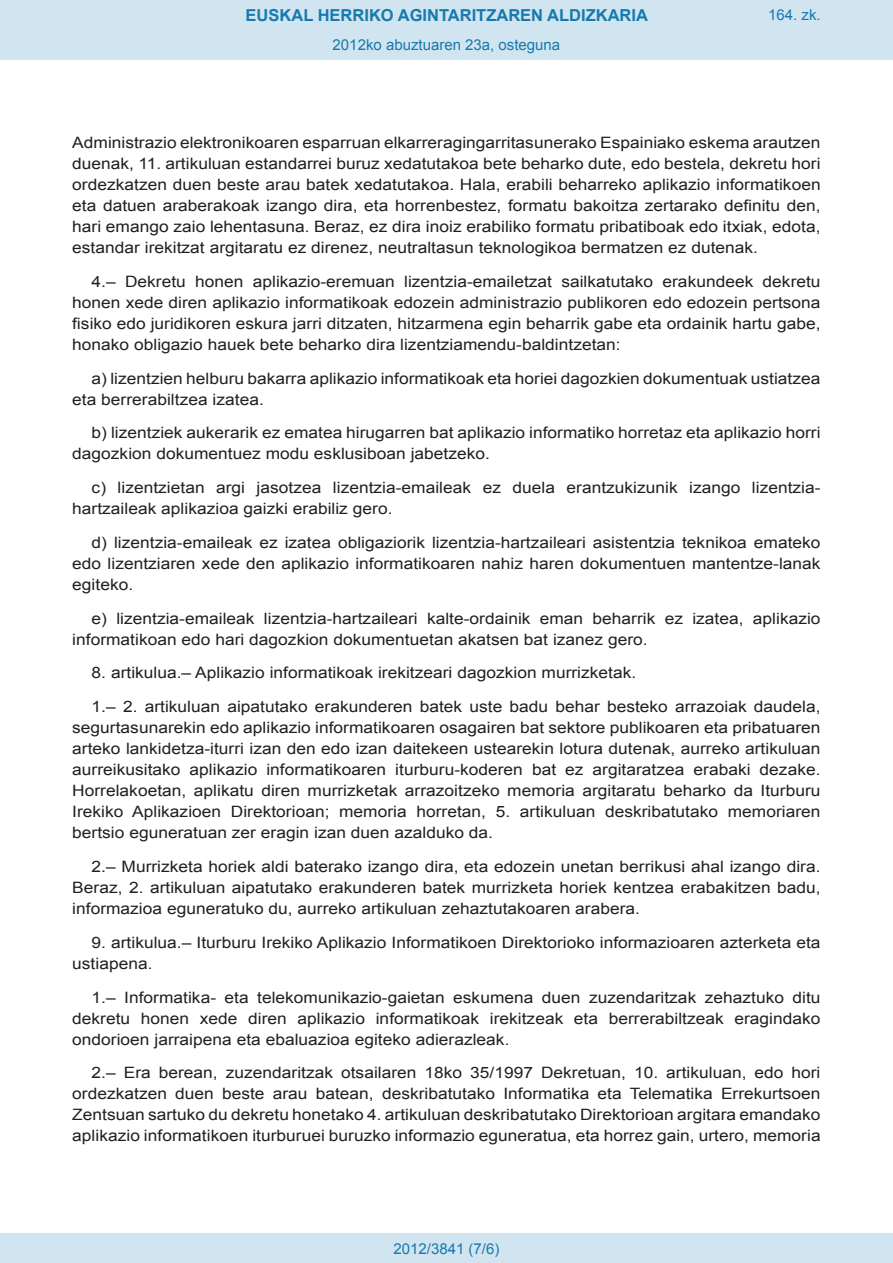
<style>
.page{position:relative;width:893px;height:1263px;background:#fff}
.page>*{position:absolute;margin:0;border:0;box-sizing:border-box;transform-origin:0 0}
.t1{font:700 16.5px "Arial";color:#1879ad}
.BOPVDetalle{font:15.6px/21px "Arial";color:#231f20;text-align:justify;scale:1.11 1}
.Paginacion_Centro{font:15px "Arial";color:#1879ad}
</style>
<div class="page">
<div style="left:0;top:0;width:893px;height:60px;background:#d0e5f0"></div>
<div style="left:0;top:1233px;width:893px;height:30px;background:#d0e5f0"></div>
<p class="t1" style="left:246px;top:4px;width:404px">EUSKAL HERRIKO AGINTARITZAREN ALDIZKARIA</p>
<p class="Paginacion_Centro" style="left:333px;top:35px;width:229px">2012ko abuztuaren 23a, osteguna</p>
<p class="Paginacion_Centro" style="left:768px;top:5px;width:54px">164. zk.</p>
<p class="BOPVDetalle" style="left:72px;top:132px;width:676px">Administrazio elektronikoaren esparruan elkarreragingarritasunerako Espainiako eskema arautzen duenak, 11. artikuluan estandarrei buruz xedatutakoa bete beharko dute, edo bestela, dekretu hori ordezkatzen duen beste arau batek xedatutakoa. Hala, erabili beharreko aplikazio informatikoen eta datuen araberakoak izango dira, eta horrenbestez, formatu bakoitza zertarako definitu den, hari emango zaio lehentasuna. Beraz, ez dira inoiz erabiliko formatu pribatiboak edo itxiak, edota, estandar irekitzat argitaratu ez direnez, neutraltasun teknologikoa bermatzen ez dutenak.</p>
<p class="BOPVDetalle" style="left:72px;top:271px;width:676px;text-indent:19px">4.– Dekretu honen aplikazio-eremuan lizentzia-emailetzat sailkatutako erakundeek dekretu honen xede diren aplikazio informatikoak edozein administrazio publikoren edo edozein pertsona fisiko edo juridikoren eskura jarri ditzaten, hitzarmena egin beharrik gabe eta ordainik hartu gabe, honako obligazio hauek bete beharko dira lizentziamendu-baldintzetan:</p>
<p class="BOPVDetalle" style="left:72px;top:368px;width:676px;text-indent:19px">a) lizentzien helburu bakarra aplikazio informatikoak eta horiei dagozkien dokumentuak ustiatzea eta berrerabiltzea izatea.</p>
<p class="BOPVDetalle" style="left:72px;top:423px;width:676px;text-indent:19px">b) lizentziek aukerarik ez ematea hirugarren bat aplikazio informatiko horretaz eta aplikazio horri dagozkion dokumentuez modu esklusiboan jabetzeko.</p>
<p class="BOPVDetalle" style="left:72px;top:477px;width:676px;text-indent:19px">c) lizentzietan argi jasotzea lizentzia-emaileak ez duela erantzukizunik izango lizentzia&shy;hartzaileak aplikazioa gaizki erabiliz gero.</p>
<p class="BOPVDetalle" style="left:72px;top:532px;width:676px;text-indent:19px">d) lizentzia-emaileak ez izatea obligaziorik lizentzia-hartzaileari asistentzia teknikoa emateko edo lizentziaren xede den aplikazio informatikoaren nahiz haren dokumentuen mantentze-lanak egiteko.</p>
<p class="BOPVDetalle" style="left:72px;top:608px;width:676px;text-indent:19px">e) lizentzia-emaileak lizentzia-hartzaileari kalte-ordainik eman beharrik ez izatea, aplikazio informatikoan edo hari dagozkion dokumentuetan akatsen bat izanez gero.</p>
<p class="BOPVDetalle" style="left:92px;top:663px;width:492px">8. artikulua.– Aplikazio informatikoak irekitzeari dagozkion murrizketak.</p>
<p class="BOPVDetalle" style="left:72px;top:696px;width:676px;text-indent:19px">1.– 2. artikuluan aipatutako erakunderen batek uste badu behar besteko arrazoiak daudela, segurtasunarekin edo aplikazio informatikoaren osagairen bat sektore publikoaren eta pribatuaren arteko lankidetza-iturri izan den edo izan daitekeen ustearekin lotura dutenak, aurreko artikuluan aurreikusitako aplikazio informatikoaren iturburu-koderen bat ez argitaratzea erabaki dezake.<br>Horrelakoetan, aplikatu diren murrizketak arrazoitzeko memoria argitaratu beharko da Iturburu Irekiko Aplikazioen Direktorioan; memoria horretan, 5. artikuluan deskribatutako memoriaren bertsio eguneratuan zer eragin izan duen azalduko da.</p>
<p class="BOPVDetalle" style="left:72px;top:856px;width:676px;text-indent:19px">2.– Murrizketa horiek aldi baterako izango dira, eta edozein unetan berrikusi ahal izango dira.<br>Beraz, 2. artikuluan aipatutako erakunderen batek murrizketa horiek kentzea erabakitzen badu, informazioa eguneratuko du, aurreko artikuluan zehaztutakoaren arabera.</p>
<p class="BOPVDetalle" style="left:72px;top:932px;width:676px;text-indent:19px">9. artikulua.– Iturburu Irekiko Aplikazio Informatikoen Direktorioko informazioaren azterketa eta ustiapena.</p>
<p class="BOPVDetalle" style="left:72px;top:987px;width:676px;text-indent:19px">1.– Informatika- eta telekomunikazio-gaietan eskumena duen zuzendaritzak zehaztuko ditu dekretu honen xede diren aplikazio informatikoak irekitzeak eta berrerabiltzeak eragindako ondorioen jarraipena eta ebaluazioa egiteko adierazleak.</p>
<p class="BOPVDetalle" style="left:72px;top:1062px;width:676px;text-indent:19px">2.– Era berean, zuzendaritzak otsailaren 18ko 35/1997 Dekretuan, 10. artikuluan, edo hori ordezkatzen duen beste arau batean, deskribatutako Informatika eta Telematika Errekurtsoen Zentsuan sartuko du dekretu honetako 4. artikuluan deskribatutako Direktorioan argitara emandako aplikazio informatikoen iturburuei buruzko informazio eguneratua, eta horrez gain, urtero, memoria</p>
<p class="Paginacion_Centro" style="left:393px;top:1238px;width:107px">2012/3841 (7/6)</p>
</div>
